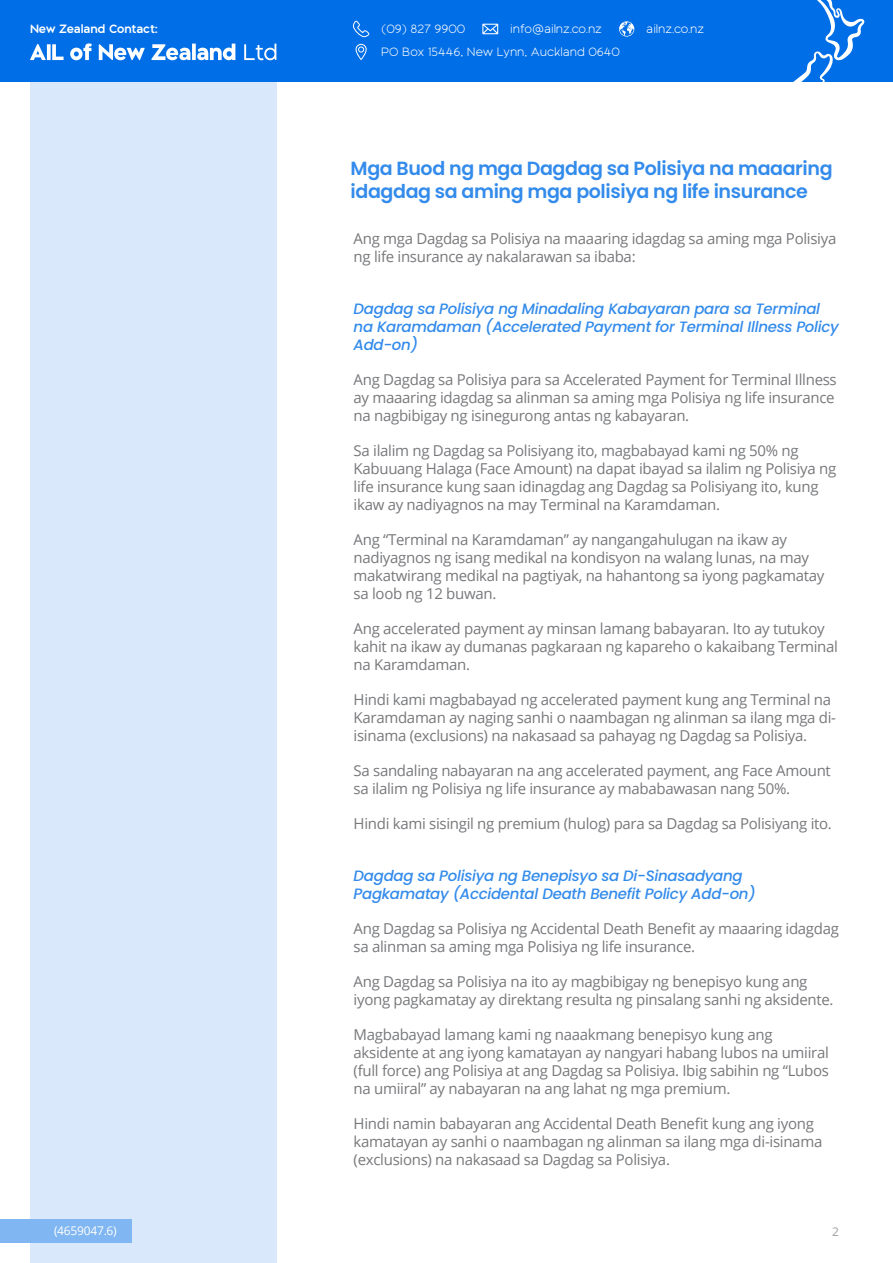
<style>
.page{position:relative;width:893px;height:1263px;background:#fff}
.page>*{position:absolute;margin:0;border:0;box-sizing:border-box;transform-origin:0 0}
.t1{font:600 19.05px/22.8px "Poppins";letter-spacing:-.02em;color:#338beb}
.t2{font:15px/18px "Open Sans";letter-spacing:-.02em;color:#77787b}
.t3{font:italic 500 15px/18px "Poppins";letter-spacing:-.02em;color:#338beb}
.t4{font:300 12.3px "Black Sans";letter-spacing:-.01em;color:#fff}
.t5{font:600 12.3px "Black Sans";letter-spacing:-.01em;color:#fff}
.t6{font:12px "Open Sans";letter-spacing:-.02em;color:#fff}
.t7{font:12px "Open Sans";color:#9d9fa2}
</style>
<div class="page">
<div style="left:30px;top:81px;width:246px;height:1182px;background:#d9e9fb"></div>
<div style="left:0;top:0;width:893px;height:81px;background:#006ee6"></div>
<svg style="left:777px;top:0;width:88px;height:82px"></svg>
<svg style="left:356px;top:44px;width:11px;height:16px"></svg>
<svg style="left:30px;top:44px;width:16px;height:16px"></svg>
<svg style="left:47px;top:44px;width:4px;height:16px"></svg>
<svg style="left:52px;top:44px;width:12px;height:16px"></svg>
<svg style="left:70px;top:43px;width:22px;height:17px"></svg>
<svg style="left:99px;top:44px;width:46px;height:16px"></svg>
<svg style="left:151px;top:44px;width:39px;height:16px"></svg>
<svg style="left:192px;top:44px;width:4px;height:16px"></svg>
<svg style="left:197px;top:44px;width:38px;height:16px"></svg>
<svg style="left:244px;top:44px;width:32px;height:16px"></svg>
<svg style="left:353px;top:20px;width:16px;height:18px"></svg>
<svg style="left:482px;top:24px;width:16px;height:10px"></svg>
<svg style="left:619px;top:21px;width:15px;height:16px"></svg>
<div style="left:0;top:1219px;width:132px;height:24px;background:#80b6f2"></div>
<p class="t5" style="left:30px;top:21px;width:130px">New Zealand Contact:</p>
<p class="t6" style="left:54px;top:1223px;width:64px">(4659047.6)</p>
<p class="t4" style="left:381px;top:21px;width:86px">(09) 827 9900</p>
<p class="t4" style="left:510px;top:21px;width:93px">info@ailnz.co.nz</p>
<p class="t4" style="left:646px;top:21px;width:60px">ailnz.co.nz</p>
<p class="t4" style="left:381px;top:45px;width:240px">PO Box 15446, New Lynn, Auckland 0640</p>
<p class="t1" style="left:351px;top:157px;width:484px">Mga Buod ng mga Dagdag sa Polisiya na maaaring idagdag sa aming mga polisiya ng life insurance</p>
<p class="t2" style="left:354px;top:229px;width:484px">Ang mga Dagdag sa Polisiya na maaaring idagdag sa aming mga Polisiya ng life insurance ay nakalarawan sa ibaba:</p>
<p class="t3" style="left:354px;top:300px;width:487px">Dagdag sa Polisiya ng Minadaling Kabayaran para sa Terminal na Karamdaman (Accelerated Payment for Terminal Illness Policy<br>Add-on)</p>
<p class="t2" style="left:354px;top:370px;width:485px">Ang Dagdag sa Polisiya para sa Accelerated Payment for Terminal Illness ay maaaring idagdag sa alinman sa aming mga Polisiya ng life insurance na nagbibigay ng isinegurong antas ng kabayaran.</p>
<p class="t2" style="left:354px;top:441px;width:484px">Sa ilalim ng Dagdag sa Polisiyang ito, magbabayad kami ng 50% ng Kabuuang Halaga (Face Amount) na dapat ibayad sa ilalim ng Polisiya ng life insurance kung saan idinagdag ang Dagdag sa Polisiyang ito, kung ikaw ay nadiyagnos na may Terminal na Karamdaman.</p>
<p class="t2" style="left:354px;top:530px;width:472px">Ang “Terminal na Karamdaman” ay nangangahulugan na ikaw ay nadiyagnos ng isang medikal na kondisyon na walang lunas, na may makatwirang medikal na pagtiyak, na hahantong sa iyong pagkamatay sa loob ng 12 buwan.</p>
<p class="t2" style="left:354px;top:619px;width:486px">Ang accelerated payment ay minsan lamang babayaran. Ito ay tutukoy kahit na ikaw ay dumanas pagkaraan ng kapareho o kakaibang Terminal na Karamdaman.</p>
<p class="t2" style="left:354px;top:690px;width:484px">Hindi kami magbabayad ng accelerated payment kung ang Terminal na<br>Karamdaman ay naging sanhi o naambagan ng alinman sa ilang mga di&shy;isinama (exclusions) na nakasaad sa pahayag ng Dagdag sa Polisiya.</p>
<p class="t2" style="left:354px;top:761px;width:479px">Sa sandaling nabayaran na ang accelerated payment, ang Face Amount sa ilalim ng Polisiya ng life insurance ay mababawasan nang 50%.</p>
<p class="t2" style="left:354px;top:814px;width:480px">Hindi kami sisingil ng premium (hulog) para sa Dagdag sa Polisiyang ito.</p>
<p class="t3" style="left:354px;top:867px;width:404px">Dagdag sa Polisiya ng Benepisyo sa Di-Sinasadyang<br>Pagkamatay (Accidental Death Benefit Policy Add-on)</p>
<p class="t2" style="left:354px;top:919px;width:487px">Ang Dagdag sa Polisiya ng Accidental Death Benefit ay maaaring idagdag sa alinman sa aming mga Polisiya ng life insurance.</p>
<p class="t2" style="left:354px;top:972px;width:481px">Ang Dagdag sa Polisiya na ito ay magbibigay ng benepisyo kung ang iyong pagkamatay ay direktang resulta ng pinsalang sanhi ng aksidente.</p>
<p class="t2" style="left:354px;top:1025px;width:477px">Magbabayad lamang kami ng naaakmang benepisyo kung ang aksidente at ang iyong kamatayan ay nangyari habang lubos na umiiral (full force) ang Polisiya at ang Dagdag sa Polisiya. Ibig sabihin ng “Lubos na umiiral” ay nabayaran na ang lahat ng mga premium.</p>
<p class="t2" style="left:354px;top:1114px;width:470px">Hindi namin babayaran ang Accidental Death Benefit kung ang iyong kamatayan ay sanhi o naambagan ng alinman sa ilang mga di-isinama (exclusions) na nakasaad sa Dagdag sa Polisiya.</p>
<p class="t7" style="left:832px;top:1223px;width:8px">2</p>
</div>
